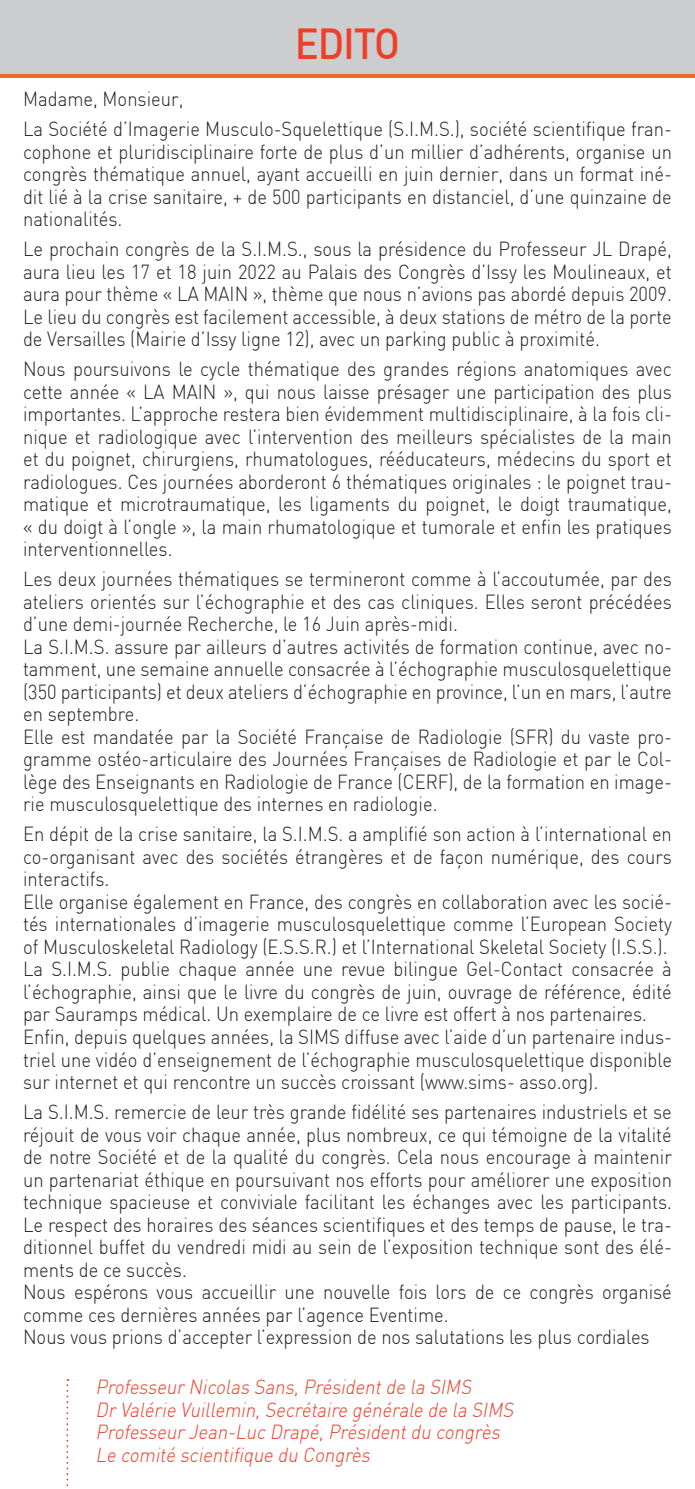
<style>
.page{position:relative;width:695px;height:1489px;background:#fff}
.page>*{position:absolute;margin:0;border:0;box-sizing:border-box;transform-origin:0 0}
.t1{font:500 42.5px "DIN";letter-spacing:-.03em;color:#ef3e29;scale:.94 1}
.t2{font:300 20px/22.5px "DIN";color:#231f20;scale:.92 1}
.t3{font:italic 300 20px/22.5px "DIN";color:#ef3e29;scale:.92 1}
</style>
<div class="page">
<div style="left:0;top:28px;width:694px;height:50px;background:#e86d23"></div>
<div style="left:0;top:0;width:694px;height:74px;background:#cccdce"></div>
<svg style="left:66px;top:1379px;width:2px;height:107px"></svg>
<h1 class="t1" style="left:295px;top:17px;width:113px">EDITO</h1>
<p class="t2" style="left:23px;top:84px;width:706px;line-height:30px">Madame, Monsieur,<br>La Société d’Imagerie Musculo-Squelettique (S.I.M.S.), société scientifique fran-</p>
<p class="t2" style="left:23px;top:140px;width:706px;text-align:justify">cophone et pluridisciplinaire forte de plus d’un millier d’adhérents, organise un congrès thématique annuel, ayant accueilli en juin dernier, dans un format iné&shy;dit lié à la crise sanitaire, + de 500 participants en distanciel, d’une quinzaine de nationalités.</p>
<p class="t2" style="left:23px;top:237px;width:706px;text-align:justify">Le prochain congrès de la S.I.M.S., sous la présidence du Professeur JL Drapé, aura lieu les 17 et 18 juin 2022 au Palais des Congrès d’Issy les Moulineaux, et aura pour thème « LA MAIN », thème que nous n’avions pas abordé depuis 2009.<br>Le lieu du congrès est facilement accessible, à deux stations de métro de la porte de Versailles (Mairie d’Issy ligne 12), avec un parking public à proximité.</p>
<p class="t2" style="left:23px;top:357px;width:706px;text-align:justify">Nous poursuivons le cycle thématique des grandes régions anatomiques avec cette année « LA MAIN », qui nous laisse présager une participation des plus importantes. L’approche restera bien évidemment multidisciplinaire, à la fois cli&shy;nique et radiologique avec l’intervention des meilleurs spécialistes de la main et du poignet, chirurgiens, rhumatologues, rééducateurs, médecins du sport et radiologues. Ces journées aborderont 6 thématiques originales : le poignet trau&shy;matique et microtraumatique, les ligaments du poignet, le doigt traumatique, « du doigt à l’ongle », la main rhumatologique et tumorale et enfin les pratiques interventionnelles.</p>
<p class="t2" style="left:23px;top:567px;width:706px">Les deux journées thématiques se termineront comme à l’accoutumée, par des ateliers orientés sur l’échographie et des cas cliniques. Elles seront précédées d’une demi-journée Recherche, le 16 Juin après-midi.<br>La S.I.M.S. assure par ailleurs d’autres activités de formation continue, avec no&shy;tamment, une semaine annuelle consacrée à l’échographie musculosquelettique (350 participants) et deux ateliers d’échographie en province, l’un en mars, l’autre en septembre.<br>Elle est mandatée par la Société Française de Radiologie (SFR) du vaste pro&shy;gramme ostéo-articulaire des Journées Françaises de Radiologie et par le Col&shy;lège des Enseignants en Radiologie de France (CERF), de la formation en image&shy;rie musculosquelettique des internes en radiologie.</p>
<p class="t2" style="left:23px;top:822px;width:706px">En dépit de la crise sanitaire, la S.I.M.S. a amplifié son action à l’international en co-organisant avec des sociétés étrangères et de façon numérique, des cours interactifs.<br>Elle organise également en France, des congrès en collaboration avec les socié&shy;tés internationales d’imagerie musculosquelettique comme l’European Society of Musculoskeletal Radiology (E.S.S.R.) et l’International Skeletal Society (I.S.S.).<br>La S.I.M.S. publie chaque année une revue bilingue Gel-Contact consacrée à l’échographie, ainsi que le livre du congrès de juin, ouvrage de référence, édité par Sauramps médical. Un exemplaire de ce livre est offert à nos partenaires.<br>Enfin, depuis quelques années, la SIMS diffuse avec l’aide d’un partenaire indus&shy;triel une vidéo d’enseignement de l’échographie musculosquelettique disponible sur internet et qui rencontre un succès croissant (www.sims- asso.org).</p>
<p class="t2" style="left:23px;top:1100px;width:706px">La S.I.M.S. remercie de leur très grande fidélité ses partenaires industriels et se réjouit de vous voir chaque année, plus nombreux, ce qui témoigne de la vitalité de notre Société et de la qualité du congrès. Cela nous encourage à maintenir un partenariat éthique en poursuivant nos efforts pour améliorer une exposition technique spacieuse et conviviale facilitant les échanges avec les participants.<br>Le respect des horaires des séances scientifiques et des temps de pause, le tra&shy;ditionnel buffet du vendredi midi au sein de l’exposition technique sont des élé&shy;ments de ce succès.<br>Nous espérons vous accueillir une nouvelle fois lors de ce congrès organisé comme ces dernières années par l’agence Eventime.<br>Nous vous prions d’accepter l’expression de nos salutations les plus cordiales</p>
<p class="t3" style="left:95px;top:1375px;width:460px">ProfesseurNicolas Sans,Présidentde la SIMS DrValérie Vuillemin,Secrétaire générale de la SIMS ProfesseurJean-Luc Drapé,Présidentdu congrès Le comité scientifique du Congrès</p>
</div>
